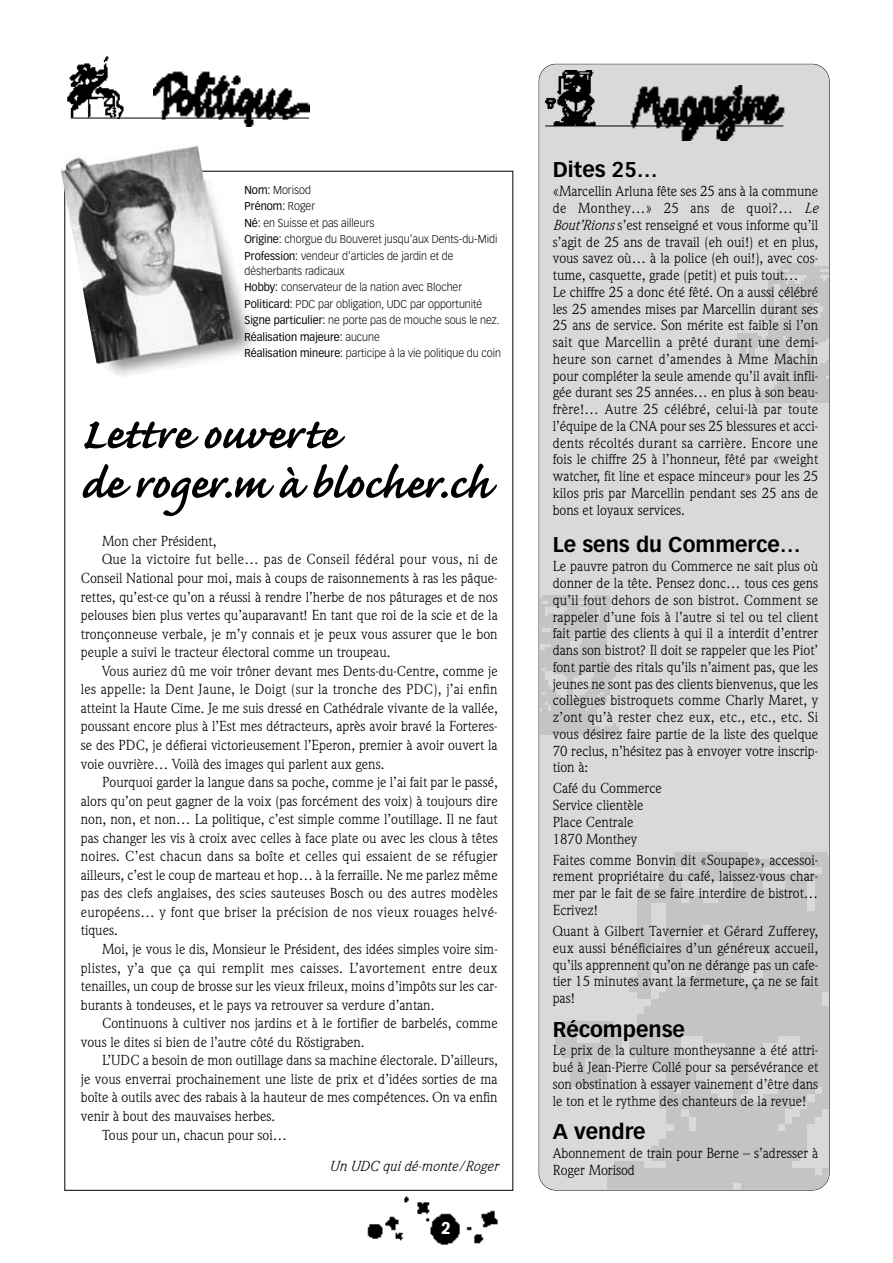
<style>
.page{position:relative;width:893px;height:1263px;background:#fff}
.page>*{position:absolute;margin:0;border:0;box-sizing:border-box;transform-origin:0 0}
.t1{font:700 55.5px/49.5px "Caflisch Script";color:#000}
.t2{font:700 21px "Vectora LH";color:#000}
.t3{font:500 18px "Blur";color:#fff}
.t4{font:14.25px/16.8px "Weidemann";color:#000;text-align:justify}
.t5{font:14.25px "Weidemann";letter-spacing:.02em;color:#000}
.t6{font:italic 14.25px "Weidemann";color:#000}
.t7{font:300 11.25px/16.5px "Vectora LH";color:#000;scale:.95 1}
.s1{font-weight:400}
.s2{font-style:italic}
</style>
<div class="page">
<div style="left:539px;top:64px;width:290px;height:1126px;background:#d9d9d9;border-radius:17px"></div>
<img style="left:555px;top:853px;width:273px;height:337px">
<img style="left:67px;top:57px;width:59px;height:62px">
<img style="left:154px;top:71px;width:156px;height:56px">
<hr style="left:71px;top:118px;width:238px;height:1px;background:#000">
<img style="left:367px;top:1196px;width:131px;height:49px">
<img style="left:546px;top:70px;width:50px;height:56px">
<img style="left:630px;top:86px;width:155px;height:54px">
<hr style="left:545px;top:126px;width:238px;height:1px;background:#000">
<img style="left:61px;top:145px;width:210px;height:233px">
<p class="t7" style="left:244px;top:182px;width:268px"><span class="s1">Nom:</span> Morisod<br><span class="s1">Prénom:</span> Roger<br><span class="s1">Né:</span> en Suisse et pas ailleurs<br><span class="s1">Origine:</span> chorgue du Bouveret jusqu’aux Dents-du-Midi<br><span class="s1">Profession:</span> vendeur d’articles de jardin et de</p>
<p class="t7" style="left:244px;top:263px;width:272px">désherbants radicaux<br><span class="s1">Hobby:</span> conservateur de la nation avec Blocher <span class="s1">Politicard:</span> PDC par obligation, UDC par opportunité <span class="s1">Signe particulier:</span> ne porte pas de mouche sous le nez.<br><span class="s1">Réalisation majeure:</span> aucune<br><span class="s1">Réalisation mineure:</span> participe à la vie politique du coin</p>
<h1 class="t1" style="left:81px;top:415px;width:410px">Lettre ouverte<br>de roger.m à blocher.ch</h1>
<p class="t4" style="left:102px;top:534px;width:116px">Mon cher Président,</p>
<p class="t5" style="left:102px;top:554px;width:397px">Que la victoire fut belle… pas de Conseil fédéral pour vous, ni de</p>
<p class="t4" style="left:81px;top:571px;width:418px">Conseil National pour moi, mais à coups de raisonnements à ras les pâque-</p>
<p class="t4" style="left:81px;top:590px;width:418px">rettes, qu’est-ce qu’on a réussi à rendre l’herbe de nos pâturages et de nos</p>
<p class="t4" style="left:81px;top:608px;width:418px">pelouses bien plus vertes qu’auparavant! En tant que roi de la scie et de la</p>
<p class="t4" style="left:81px;top:627px;width:418px">tronçonneuse verbale, je m’y connais et je peux vous assurer que le bon</p>
<p class="t4" style="left:81px;top:645px;width:311px">peuple a suivi le tracteur électoral comme un troupeau.</p>
<p class="t4" style="left:102px;top:664px;width:397px">Vous auriez dû me voir trôner devant mes Dents-du-Centre, comme je</p>
<p class="t5" style="left:81px;top:684px;width:418px">les appelle: la Dent Jaune, le Doigt (sur la tronche des PDC), j’ai enfin</p>
<p class="t4" style="left:81px;top:701px;width:418px">atteint la Haute Cime. Je me suis dressé en Cathédrale vivante de la vallée,</p>
<p class="t4" style="left:81px;top:719px;width:418px">poussant encore plus à l’Est mes détracteurs, après avoir bravé la Forteres-</p>
<p class="t4" style="left:81px;top:738px;width:418px">se des PDC, je défierai victorieusement l’Eperon, premier à avoir ouvert la</p>
<p class="t4" style="left:81px;top:756px;width:305px">voie ouvrière… Voilà des images qui parlent aux gens.</p>
<p class="t4" style="left:102px;top:775px;width:397px">Pourquoi garder la langue dans sa poche, comme je l’ai fait par le passé,</p>
<p class="t4" style="left:81px;top:794px;width:418px">alors qu’on peut gagner de la voix (pas forcément des voix) à toujours dire</p>
<p class="t4" style="left:81px;top:812px;width:418px">non, non, et non… La politique, c’est simple comme l’outillage. Il ne faut</p>
<p class="t4" style="left:81px;top:831px;width:418px">pas changer les vis à croix avec celles à face plate ou avec les clous à têtes</p>
<p class="t5" style="left:81px;top:851px;width:418px">noires. C’est chacun dans sa boîte et celles qui essaient de se réfugier</p>
<p class="t4" style="left:81px;top:868px;width:418px">ailleurs, c’est le coup de marteau et hop… à la ferraille. Ne me parlez même</p>
<p class="t4" style="left:81px;top:886px;width:418px">pas des clefs anglaises, des scies sauteuses Bosch ou des autres modèles</p>
<p class="t5" style="left:81px;top:907px;width:418px">européens… y font que briser la précision de nos vieux rouages helvé-</p>
<p class="t4" style="left:81px;top:923px;width:38px">tiques.</p>
<p class="t4" style="left:102px;top:942px;width:397px">Moi, je vous le dis, Monsieur le Président, des idées simples voire sim-</p>
<p class="t5" style="left:81px;top:962px;width:418px">plistes, y’a que ça qui remplit mes caisses. L’avortement entre deux</p>
<p class="t4" style="left:81px;top:979px;width:418px">tenailles, un coup de brosse sur les vieux frileux, moins d’impôts sur les car-</p>
<p class="t4" style="left:81px;top:998px;width:355px">burants à tondeuses, et le pays va retrouver sa verdure d’antan.</p>
<p class="t4" style="left:102px;top:1016px;width:397px">Continuons à cultiver nos jardins et à le fortifier de barbelés, comme</p>
<p class="t4" style="left:81px;top:1035px;width:285px">vous le dites si bien de l’autre côté du Röstigraben.</p>
<p class="t4" style="left:102px;top:1053px;width:397px">L’UDC a besoin de mon outillage dans sa machine électorale. D’ailleurs,</p>
<p class="t4" style="left:81px;top:1072px;width:418px">je vous enverrai prochainement une liste de prix et d’idées sorties de ma</p>
<p class="t4" style="left:81px;top:1090px;width:418px">boîte à outils avec des rabais à la hauteur de mes compétences. On va enfin</p>
<p class="t4" style="left:81px;top:1109px;width:196px">venir à bout des mauvaises herbes.</p>
<p class="t4" style="left:102px;top:1128px;width:186px">Tous pour un, chacun pour soi…</p>
<p class="t6" style="left:329px;top:1161px;width:170px">Un UDC qui dé-monte/Roger</p>
<p class="t3" style="left:441px;top:1222px;width:10px">2</p>
<h2 class="t2" style="left:552px;top:161px;width:106px">Dites 25…</h2>
<p class="t4" style="left:552px;top:184px;width:267px;text-align:left">«Marcellin Arluna fête ses 25 ans à la commune de Monthey…» 25 ans de quoi?… <span class="s2">Le Bout’Rions</span> s’est renseigné et vous informe qu’il s’agit de 25 ans de travail (eh oui!) et en plus, vous savez où… à la police (eh oui!), avec cos&shy;tume, casquette, grade (petit) et puis tout…<br>Le chiffre 25 a donc été fêté. On a aussi célébré les 25 amendes mises par Marcellin durant ses 25 ans de service. Son mérite est faible si l’on sait que Marcellin a prêté durant une demi&shy;heure son carnet d’amendes à Mme Machin pour compléter la seule amende qu’il avait infli&shy;gée durant ses 25 années… en plus à son beau&shy;frère!… Autre 25 célébré, celui-là par toute l’équipe de la CNA pour ses 25 blessures et acci&shy;dents récoltés durant sa carrière. Encore une fois le chiffre 25 à l’honneur, fêté par «weight watcher, fit line et espace minceur» pour les 25 kilos pris par Marcellin pendant ses 25 ans de bons et loyaux services.</p>
<h2 class="t2" style="left:552px;top:536px;width:249px">Le sens du Commerce…</h2>
<p class="t4" style="left:552px;top:559px;width:267px">Le pauvre patron du Commerce ne sait plus où donner de la tête. Pensez donc… tous ces gens qu’il fout dehors de son bistrot. Comment se rappeler d’une fois à l’autre si tel ou tel client fait partie des clients à qui il a interdit d’entrer dans son bistrot? Il doit se rappeler que les Piot’ font partie des ritals qu’ils n’aiment pas, que les jeunes ne sont pas des clients bienvenus, que les collègues bistroquets comme Charly Maret, y z’ont qu’à rester chez eux, etc., etc., etc. Si vous désirez faire partie de la liste des quelque 70 reclus, n’hésitez pas à envoyer votre inscrip&shy;tion à:</p>
<p class="t4" style="left:552px;top:781px;width:110px;text-align:left">Café du Commerce<br>Service clientèle<br>Place Centrale<br>1870 Monthey</p>
<p class="t4" style="left:552px;top:853px;width:267px">Faites comme Bonvin dit «Soupape», accessoi&shy;rement propriétaire du café, laissez-vous char&shy;mer par le fait de se faire interdire de bistrot… Ecrivez!</p>
<p class="t4" style="left:552px;top:924px;width:267px">Quant à Gilbert Tavernier et Gérard Zufferey, eux aussi bénéficiaires d’un généreux accueil, qu’ils apprennent qu’on ne dérange pas un cafe&shy;tier 15 minutes avant la fermeture, ça ne se fait pas!</p>
<h2 class="t2" style="left:552px;top:1020px;width:134px">Récompense</h2>
<p class="t4" style="left:552px;top:1043px;width:267px">Le prix de la culture montheysanne a été attri&shy;bué à Jean-Pierre Collé pour sa persévérance et son obstination à essayer vainement d’être dans le ton et le rythme des chanteurs de la revue!</p>
<h2 class="t2" style="left:552px;top:1123px;width:94px">A vendre</h2>
<p class="t4" style="left:552px;top:1146px;width:267px">Abonnement de train pour Berne – s’adresser à<br>Roger Morisod</p>
</div>
